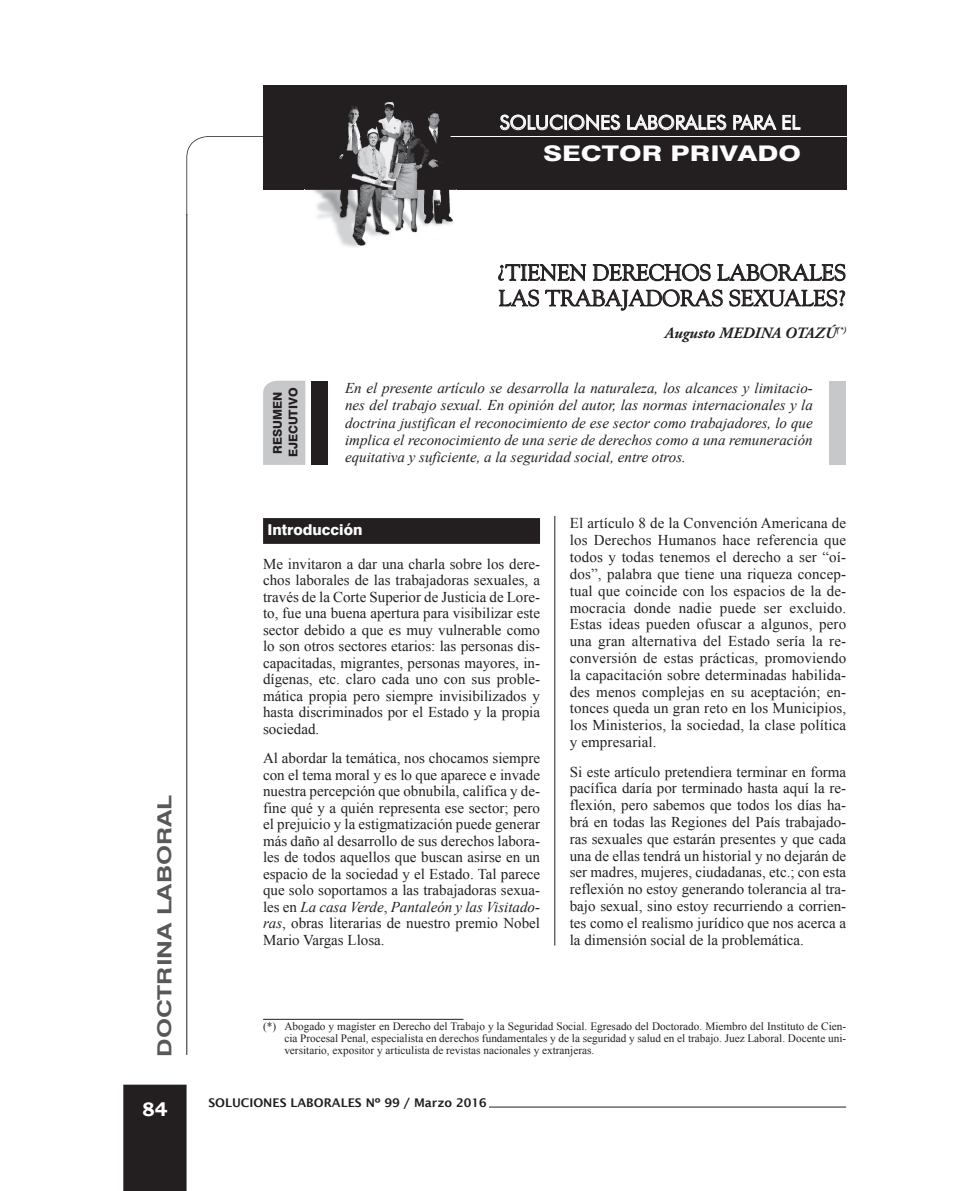
<style>
.page{position:relative;width:978px;height:1191px;background:#fff}
.page>*{position:absolute;margin:0;border:0;box-sizing:border-box;transform-origin:0 0}
.t1{font:22.5px/25.5px "Goudy Old Style BT";color:#231f20}
.t2{font:800 21.6px "Swiss 721 BT";color:#fff;scale:1.3 1}
.t3{font:19.5px "Futura BT";color:#fff}
.t4{font:700 19.5px "Swiss 721 BT";color:#57585a;scale:1.3 1}
.t5{font:700 19.5px "Bookman Old Style";color:#fff}
.t6{font:italic 700 15.75px "Adobe Garamond Pro";color:#231f20}
.t7{font:15px/16.8px "Times New Roman";color:#231f20;text-align:justify}
.t8{font:italic 15px/17.2px "Times New Roman";color:#231f20;text-align:justify}
.t9{font:800 15px "Swiss 721 BT";color:#fff}
.t10{font:600 12px "Lucida Sans";color:#231f20}
.t11{font:800 12px/15.6px "Swiss 721 BT";color:#231f20;text-align:center}
.t12{font:11.25px/12px "Times New Roman";color:#231f20;text-align:justify}
.s1{font-style:italic}
</style>
<div class="page">
<div style="left:263px;top:85px;width:583px;height:105px;background:#231f20"></div>
<svg style="left:500px;top:114px;width:120px;height:17px"></svg>
<svg style="left:627px;top:114px;width:100px;height:16px"></svg>
<svg style="left:733px;top:114px;width:68px;height:16px"></svg>
<svg style="left:186px;top:136px;width:119px;height:79px"></svg>
<hr style="left:186px;top:214px;width:1px;height:840px;background:#231f20">
<hr style="left:441px;top:136px;width:423px;height:1px;background:#fff">
<div style="left:123px;top:1084px;width:64px;height:107px;background:#231f20"></div>
<img style="left:305px;top:102px;width:152px;height:145px">
<img style="left:305px;top:136px;width:69px;height:1px">
<svg style="left:435px;top:136px;width:22px;height:1px"></svg>
<hr style="left:489px;top:1106px;width:357px;height:1px;background:#231f20">
<hr style="left:555px;top:516px;width:1px;height:429px;background:#231f20">
<div style="left:263px;top:381px;width:42px;height:84px;background:#c7c8ca"></div>
<div style="left:829px;top:381px;width:17px;height:83px;background:#c7c8ca"></div>
<div style="left:311px;top:381px;width:17px;height:83px;background:#231f20"></div>
<svg style="left:498px;top:263px;width:347px;height:47px"></svg>
<div style="left:263px;top:518px;width:277px;height:26px;background:#231f20"></div>
<hr style="left:263px;top:1019px;width:200px;height:1px;background:#231f20">
<h3 class="t3" style="left:500px;top:111px;width:302px">SOLUCIONES LABORALES PARA EL</h3>
<h2 class="t2" style="left:543px;top:140px;width:200px">SECTOR PRIVADO</h2>
<h3 class="t4" style="left:151px;top:1057px;width:203px;rotate:-90deg">DOCTRINA LABORAL</h3>
<h3 class="t5" style="left:142px;top:1095px;width:27px">84</h3>
<p class="t11" style="left:270px;top:457px;width:71px;rotate:-90deg">RESUMEN<br>EJECUTIVO</p>
<h1 class="t1" style="left:497px;top:259px;width:351px">¿TIENEN DERECHOS LABORALES<br>LAS TRABAJADORAS SEXUALES?</h1>
<p class="t6" style="left:665px;top:324px;width:183px">Augusto MEDINA OTAZÚ<sup>(*)</sup></p>
<p class="t8" style="left:345px;top:379px;width:469px">En el presente artículo se desarrolla la naturaleza, los alcances y limitacio&shy;nes del trabajo sexual. En opinión del autor, las normas internacionales y la doctrina justifican el reconocimiento de ese sector como trabajadores, lo que implica el reconocimiento de una serie de derechos como a una remuneración equitativa y suficiente, a la seguridad social, entre otros.</p>
<p class="t9" style="left:267px;top:521px;width:97px">Introducción</p>
<p class="t7" style="left:263px;top:555px;width:278px">Me invitaron a dar una charla sobre los dere&shy;chos laborales de las trabajadoras sexuales, a través de la Corte Superior de Justicia de Lore&shy;to, fue una buena apertura para visibilizar este sector debido a que es muy vulnerable como lo son otros sectores etarios: las personas dis&shy;capacitadas, migrantes, personas mayores, in&shy;dígenas, etc. claro cada uno con sus proble&shy;mática propia pero siempre invisibilizados y hasta discriminados por el Estado y la propia sociedad.</p>
<p class="t7" style="left:263px;top:749px;width:278px">Al abordar la temática, nos chocamos siempre con el tema moral y es lo que aparece e invade nuestra percepción que obnubila, califica y de&shy;fine qué y a quién representa ese sector; pero el prejuicio y la estigmatización puede generar más daño al desarrollo de sus derechos labora&shy;les de todos aquellos que buscan asirse en un espacio de la sociedad y el Estado. Tal parece que solo soportamos a las trabajadoras sexua&shy;les en <span class="s1">La casa Verde</span>, <span class="s1">Pantaleón y las Visitado&shy;ras</span>, obras literarias de nuestro premio Nobel Mario Vargas Llosa.</p>
<p class="t7" style="left:570px;top:514px;width:278px">El artículo 8 de la Convención Americana de los Derechos Humanos hace referencia que todos y todas tenemos el derecho a ser “oí&shy;dos”, palabra que tiene una riqueza concep&shy;tual que coincide con los espacios de la de&shy;mocracia donde nadie puede ser excluido.<br>Estas ideas pueden ofuscar a algunos, pero una gran alternativa del Estado sería la re&shy;conversión de estas prácticas, promoviendo la capacitación sobre determinadas habilida&shy;des menos complejas en su aceptación; en&shy;tonces queda un gran reto en los Municipios, los Ministerios, la sociedad, la clase política y empresarial.</p>
<p class="t7" style="left:570px;top:762px;width:278px">Si este artículo pretendiera terminar en forma pacífica daría por terminado hasta aquí la re&shy;flexión, pero sabemos que todos los días ha&shy;brá en todas las Regiones del País trabajado&shy;ras sexuales que estarán presentes y que cada una de ellas tendrá un historial y no dejarán de ser madres, mujeres, ciudadanas, etc.; con esta reflexión no estoy generando tolerancia al tra&shy;bajo sexual, sino estoy recurriendo a corrien&shy;tes como el realismo jurídico que nos acerca a la dimensión social de la problemática.</p>
<p class="t12" style="left:284px;top:1020px;width:563px;text-indent:-21px">(*) Abogado y magíster en Derecho del Trabajo y la Seguridad Social. Egresado del Doctorado. Miembro del Instituto de Cien&shy;cia Procesal Penal, especialista en derechos fundamentales y de la seguridad y salud en el trabajo. Juez Laboral. Docente uni&shy;versitario, expositor y articulista de revistas nacionales y extranjeras.</p>
<p class="t10" style="left:208px;top:1095px;width:280px">SOLUCIONES LABORALES Nº 99 / Marzo 2016</p>
</div>
